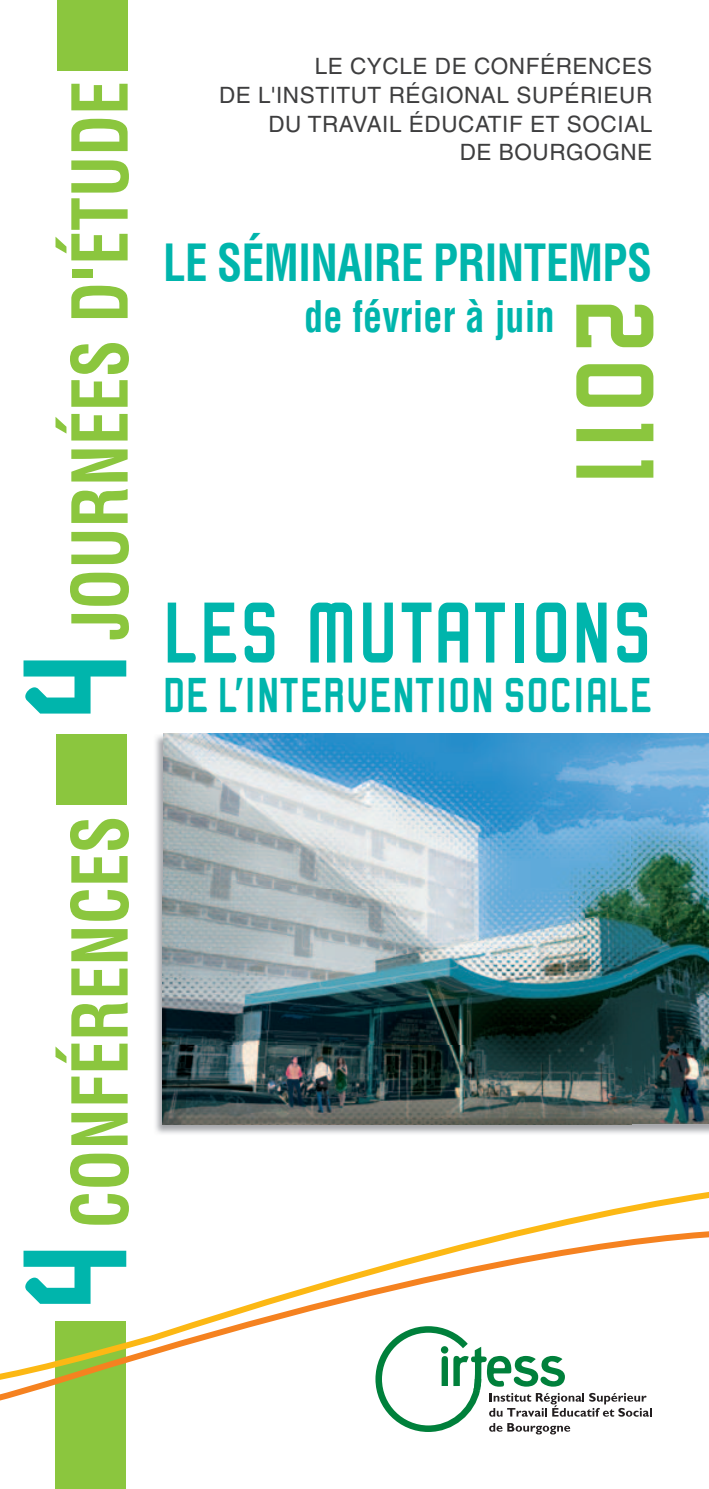
<style>
.page{position:relative;width:709px;height:1489px;background:#fff}
.page>*{position:absolute;margin:0;border:0;box-sizing:border-box;transform-origin:0 0}
.t1{font:700 150px "Linotype Kaliber";color:#00b5ac}
.t2{font:700 112.5px "Linotype Kaliber";color:#8bc63e}
.t3{font:700 87.5px "Linotype Kaliber";letter-spacing:.01em;color:#00b5ac;scale:.9 1}
.t4{font:700 condensed 75px "Helvetica";color:#8bc63e;scale:.9 1}
.t5{font:700 50px "Linotype Kaliber";letter-spacing:.01em;color:#00b5ac;scale:.9 1}
.t6{font:700 condensed 50px "Helvetica";letter-spacing:-.01em;color:#00b5ac;scale:.9 1}
.t7{font:700 condensed 42.5px "Helvetica";letter-spacing:.005em;color:#00b5ac;scale:.9 1}
.t8{font:22.5px/28.8px "Helvetica";letter-spacing:.025em;color:#3e3e3f;text-align:right}
</style>
<div class="page">
<div style="left:55px;top:1321px;width:71px;height:167px;background:#8bc63e"></div>
<div style="left:56px;top:733px;width:71px;height:71px;background:#8bc63e"></div>
<svg style="left:0;top:1192px;width:709px;height:204px"></svg>
<svg style="left:372px;top:1322px;width:279px;height:112px"></svg>
<img style="left:155px;top:735px;width:554px;height:399px">
<img style="left:163px;top:733px;width:546px;height:391px">
<div style="left:57px;top:0;width:71px;height:71px;background:#8bc63e"></div>
<h3 class="t4" style="left:55px;top:640px;width:622px;rotate:-90deg">JOURNÉES D'ÉTUDE</h3>
<h1 class="t1" style="left:-8px;top:722px;width:73px;rotate:-90deg">4</h1>
<p class="t8" style="left:219px;top:52px;width:435px">LE CYCLE DE CONFÉRENCES<br>DE L'INSTITUT RÉGIONAL SUPÉRIEUR<br>DU TRAVAIL ÉDUCATIF ET SOCIAL<br>DE BOURGOGNE</p>
<h3 class="t6" style="left:163px;top:233px;width:545px">LE SÉMINAIRE PRINTEMPS</h3>
<h2 class="t2" style="left:677px;top:298px;width:191px;rotate:90deg">2011</h2>
<h3 class="t7" style="left:304px;top:291px;width:280px">DE FÉVRIER À JUIN</h3>
<h3 class="t3" style="left:163px;top:584px;width:545px">LES MUTATIONS</h3>
<h3 class="t5" style="left:163px;top:667px;width:545px">DE L'INTERVENTION SOCIALE</h3>
<h3 class="t4" style="left:55px;top:1228px;width:460px;rotate:-90deg">CONFÉRENCES</h3>
<h1 class="t1" style="left:-8px;top:1312px;width:73px;rotate:-90deg">4</h1>
</div>
